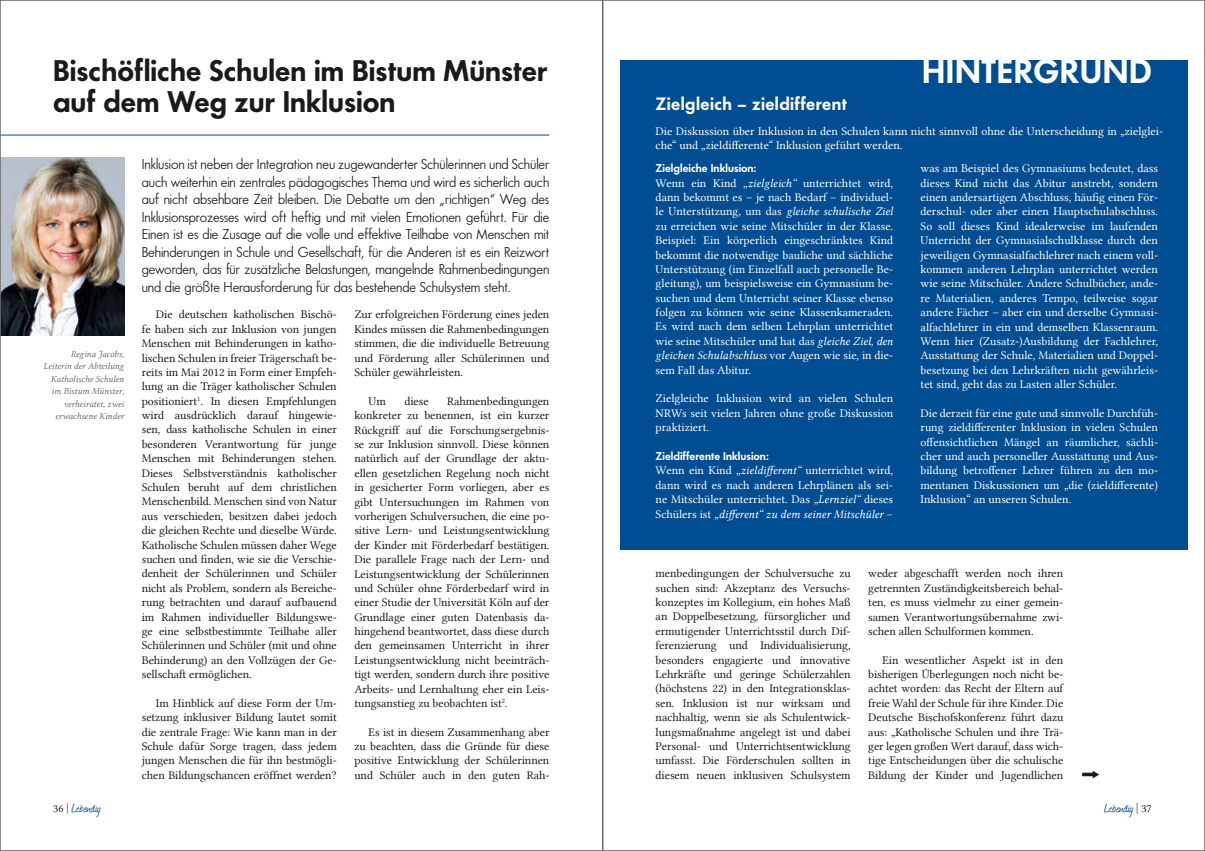
<style>
.page{position:relative;width:1205px;height:851px;background:#fff}
.page>*{position:absolute;margin:0;border:0;box-sizing:border-box;transform-origin:0 0}
.t1{font:600 35.62px "Futura No 2 D";letter-spacing:.02em;color:#fff}
.t2{font:600 31.25px/31.2px "Futura No 2 D";color:#1a1a18}
.t3{font:600 18.75px "Futura No 2 D";letter-spacing:.02em;color:#fff}
.t4{font:15px/17.5px "Futura No 2 D";letter-spacing:-.005em;color:#1a1a18;text-align:justify}
.t5{font:15px "Journal";color:#004d91}
.t6{font:11.88px/14.4px "Lin Libertine";letter-spacing:-.005em;color:#1a1a18;text-align:justify}
.t7{font:11.88px/14.4px "Lin Libertine";color:#fff;text-align:justify}
.t8{font:11.88px "Lin Libertine I";color:#fff}
.t9{font:600 11.88px "Futura No 2 D";color:#fff}
.t10{font:9.38px/12.5px "Lin Libertine I";letter-spacing:-.005em;color:#6f6f6e;text-align:right}
.s1{font-family:"Lin Libertine I"}
.s2{font-family:"Lin Libertine"}
.s3{font-family:"Lin Libertine";font-size:11.25px;color:#1a1a18}
</style>
<div class="page">
<hr style="left:0;top:135px;width:549px;height:1px;background:#004d91">
<img style="left:2px;top:158px;width:122px;height:177px">
<div style="left:620px;top:60px;width:567px;height:489px;background:#004d91"></div>
<hr style="left:602px;top:0;width:1px;height:850px;background:#1a1a18">
<h2 class="t2" style="left:53px;top:54px;width:496px">Bischöfliche Schulen im Bistum Münster auf dem Weg zur Inklusion</h2>
<p class="t4" style="left:142px;top:155px;width:409px">Inklusion ist neben der Integration neu zugewanderter Schülerinnen und Schüler auch weiterhin ein zentrales pädagogisches Thema und wird es sicherlich auch auf nicht absehbare Zeit bleiben. Die Debatte um den „richtigen“ Weg des Inklusionsprozesses wird oft heftig und mit vielen Emotionen geführt. Für die Einen ist es die Zusage auf die volle und effektive Teilhabe von Menschen mit Behinderungen in Schule und Gesellschaft, für die Anderen ist es ein Reizwort geworden, das für zusätzliche Belastungen, mangelnde Rahmenbedingungen und die größte Herausforderung für das bestehende Schulsystem steht.</p>
<p class="t10" style="left:43px;top:348px;width:82px">Regina Jacobs,<br>Leiterin der Abteilung<br>Katholische Schulen im Bistum Münster, verheiratet, zwei erwachsene Kinder</p>
<p class="t6" style="left:142px;top:307px;width:196px;text-indent:14px">Die deutschen katholischen Bischö&shy;fe haben sich zur Inklusion von jungen Menschen mit Behinderungen in katho&shy;lischen Schulen in freier Trägerschaft be&shy;reits im Mai 2012 in Form einer Empfeh&shy;lung an die Träger katholischer Schulen positioniert<sup>1</sup>. In diesen Empfehlungen wird ausdrücklich darauf hingewie&shy;sen, dass katholische Schulen in einer besonderen Verantwortung für junge Menschen mit Behinderungen stehen.<br>Dieses Selbstverständnis katholischer Schulen beruht auf dem christlichen Menschenbild. Menschen sind von Natur aus verschieden, besitzen dabei jedoch die gleichen Rechte und dieselbe Würde.<br>Katholische Schulen müssen daher Wege suchen und finden, wie sie die Verschie&shy;denheit der Schülerinnen und Schüler nicht als Problem, sondern als Bereiche&shy;rung betrachten und darauf aufbauend im Rahmen individueller Bildungswe&shy;ge eine selbstbestimmte Teilhabe aller Schülerinnen und Schüler (mit und ohne Behinderung) an den Vollzügen der Ge&shy;sellschaft ermöglichen.</p>
<p class="t6" style="left:142px;top:695px;width:196px;text-indent:14px">Im Hinblick auf diese Form der Um&shy;setzung inklusiver Bildung lautet somit die zentrale Frage: Wie kann man in der Schule dafür Sorge tragen, dass jedem jungen Menschen die für ihn bestmögli&shy;chen Bildungschancen eröffnet werden?</p>
<p class="t6" style="left:354px;top:307px;width:196px">Zur erfolgreichen Förderung eines jeden Kindes müssen die Rahmenbedingungen stimmen, die die individuelle Betreuung und Förderung aller Schülerinnen und Schüler gewährleisten.</p>
<p class="t6" style="left:369px;top:393px;width:19px">Um</p>
<p class="t6" style="left:404px;top:393px;width:26px">diese</p>
<p class="t6" style="left:354px;top:393px;width:196px;text-indent:93px">Rahmenbedingungen konkreter zu benennen, ist ein kurzer Rückgriff auf die Forschungsergebnis&shy;se zur Inklusion sinnvoll. Diese können natürlich auf der Grundlage der aktu&shy;ellen gesetzlichen Regelung noch nicht in gesicherter Form vorliegen, aber es gibt Untersuchungen im Rahmen von vorherigen Schulversuchen, die eine po&shy;sitive Lern- und Leistungsentwicklung der Kinder mit Förderbedarf bestätigen.<br>Die parallele Frage nach der Lern- und Leistungsentwicklung der Schülerinnen und Schüler ohne Förderbedarf wird in einer Studie der Universität Köln auf der Grundlage einer guten Datenbasis da&shy;hingehend beantwortet, dass diese durch den gemeinsamen Unterricht in ihrer Leistungsentwicklung nicht beeinträch&shy;tigt werden, sondern durch ihre positive Arbeits- und Lernhaltung eher ein Leis&shy;tungsanstieg zu beobachten ist<sup>2</sup>.</p>
<p class="t6" style="left:354px;top:724px;width:196px;text-indent:14px">Es ist in diesem Zusammenhang aber zu beachten, dass die Gründe für diese positive Entwicklung der Schülerinnen und Schüler auch in den guten Rah-</p>
<h3 class="t3" style="left:656px;top:93px;width:193px">Zielgleich – zieldifferent</h3>
<h1 class="t1" style="left:922px;top:50px;width:231px">HINTERGRUND</h1>
<p class="t7" style="left:655px;top:124px;width:509px">Die Diskussion über Inklusion in den Schulen kann nicht sinnvoll ohne die Unterscheidung in „zielglei&shy;che“ und „zieldifferente“ Inklusion geführt werden.</p>
<p class="t9" style="left:656px;top:161px;width:102px">Zielgleiche Inklusion:</p>
<p class="t7" style="left:656px;top:175px;width:239px">Wenn ein Kind <span class="s1">„zielgleich“</span> unterrichtet wird, dann bekommt es – je nach Bedarf – individuel&shy;le Unterstützung, um das <span class="s1">gleiche schulische Ziel </span>zu erreichen wie seine Mitschüler in der Klasse.<br>Beispiel: Ein körperlich eingeschränktes Kind bekommt die notwendige bauliche und sächliche Unterstützung (im Einzelfall auch personelle Be&shy;gleitung), um beispielsweise ein Gymnasium be&shy;suchen und dem Unterricht seiner Klasse ebenso folgen zu können wie seine Klassenkameraden.<br>Es wird nach dem selben Lehrplan unterrichtet wie seine Mitschüler und hat das <span class="s1">gleiche Ziel, den</span></p>
<p class="t8" style="left:656px;top:348px;width:239px">gleichen Schulabschluss <span class="s2">vor Augen wie sie, in die-</span></p>
<p class="t7" style="left:656px;top:362px;width:97px">sem Fall das Abitur.</p>
<p class="t7" style="left:656px;top:391px;width:239px">Zielgleiche Inklusion wird an vielen Schulen NRWs seit vielen Jahren ohne große Diskussion praktiziert.</p>
<p class="t9" style="left:656px;top:449px;width:115px">Zieldifferente Inklusion:</p>
<p class="t7" style="left:655px;top:463px;width:239px">Wenn ein Kind <span class="s1">„zieldifferent“</span> unterrichtet wird, dann wird es nach anderen Lehrplänen als sei&shy;ne Mitschüler unterrichtet. Das <span class="s1">„Lernziel“</span> dieses</p>
<p class="t8" style="left:655px;top:507px;width:239px"><span class="s2">Schülers ist</span> „different“ zu dem seiner Mitschüler <span class="s2">–</span></p>
<p class="t7" style="left:920px;top:161px;width:239px">was am Beispiel des Gymnasiums bedeutet, dass dieses Kind nicht das Abitur anstrebt, sondern einen andersartigen Abschluss, häufig einen För&shy;derschul- oder aber einen Hauptschulabschluss.<br>So soll dieses Kind idealerweise im laufenden Unterricht der Gymnasialschulklasse durch den jeweiligen Gymnasialfachlehrer nach einem voll&shy;kommen anderen Lehrplan unterrichtet werden wie seine Mitschüler. Andere Schulbücher, ande&shy;re Materialien, anderes Tempo, teilweise sogar andere Fächer – aber ein und derselbe Gymnasi&shy;alfachlehrer in ein und demselben Klassenraum.<br>Wenn hier (Zusatz-)Ausbildung der Fachlehrer, Ausstattung der Schule, Materialien und Doppel&shy;besetzung bei den Lehrkräften nicht gewährleis&shy;tet sind, geht das zu Lasten aller Schüler.</p>
<p class="t7" style="left:920px;top:406px;width:239px">Die derzeit für eine gute und sinnvolle Durchfüh&shy;rung zieldifferenter Inklusion in vielen Schulen offensichtlichen Mängel an räumlicher, sächli&shy;cher und auch personeller Ausstattung und Aus&shy;bildung betroffener Lehrer führen zu den mo&shy;mentanen Diskussionen um „die (zieldifferente)<br>Inklusion“ an unseren Schulen.</p>
<p class="t6" style="left:656px;top:566px;width:196px">menbedingungen der Schulversuche zu suchen sind: Akzeptanz des Versuchs&shy;konzeptes im Kollegium, ein hohes Maß an Doppelbesetzung, fürsorglicher und ermutigender Unterrichtsstil durch Dif&shy;ferenzierung und Individualisierung, besonders engagierte und innovative Lehrkräfte und geringe Schülerzahlen (höchstens 22) in den Integrationsklas&shy;sen. Inklusion ist nur wirksam und nachhaltig, wenn sie als Schulentwick&shy;lungsmaßnahme angelegt ist und dabei Personal- und Unterrichtsentwicklung umfasst. Die Förderschulen sollten in diesem neuen inklusiven Schulsystem</p>
<p class="t6" style="left:868px;top:566px;width:196px">weder abgeschafft werden noch ihren getrennten Zuständigkeitsbereich behal&shy;ten, es muss vielmehr zu einer gemein&shy;samen Verantwortungsübernahme zwi&shy;schen allen Schulformen kommen.</p>
<p class="t6" style="left:868px;top:652px;width:196px;text-indent:14px">Ein wesentlicher Aspekt ist in den bisherigen Überlegungen noch nicht be&shy;achtet worden: das Recht der Eltern auf freie Wahl der Schule für ihre Kinder. Die Deutsche Bischofskonferenz führt dazu aus: „Katholische Schulen und ihre Trä&shy;ger legen großen Wert darauf, dass wich&shy;tige Entscheidungen über die schulische Bildung der Kinder und Jugendlichen</p>
<p class="t5" style="left:53px;top:797px;width:49px"><span class="s3">36 |</span> Lebendig</p>
<p class="t5" style="left:1104px;top:797px;width:49px">Lebendig <span class="s3">| 37</span></p>
</div>
